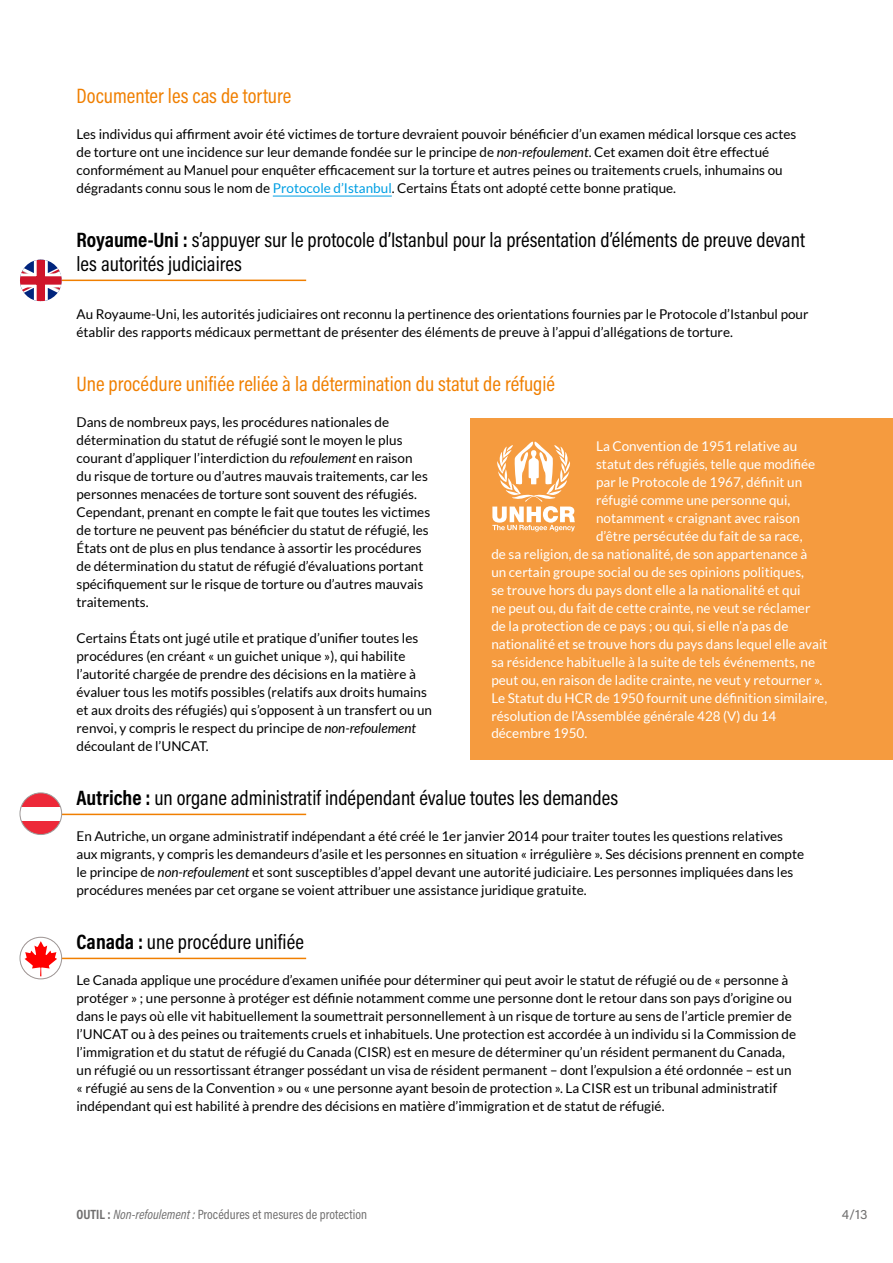
<style>
.page{position:relative;width:893px;height:1263px;background:#fff}
.page>*{position:absolute;margin:0;border:0;box-sizing:border-box;transform-origin:0 0}
.t1{font:21px/24px "Acumin Pro Cond";color:#000}
.t2{font:21px "Acumin Pro Cond";color:#f07f00}
.t3{font:13.5px/18px "Lato";color:#000}
.t4{font:13.5px "Lato";color:#fff}
.t5{font:13.5px "Acumin Pro Cond";color:#706f6f}
.t6{font:13.5px "Acumin Pro";color:#706f6f}
.s1{font-style:italic}
.s2{color:#009fe3}
.s3{font-weight:700}
</style>
<div class="page">
<hr style="left:273px;top:196px;width:119px;height:1px;background:#009fe3">
<hr style="left:47px;top:280px;width:259px;height:1px;background:#f07f00">
<hr style="left:47px;top:814px;width:259px;height:1px;background:#f07f00">
<hr style="left:47px;top:958px;width:259px;height:1px;background:#f07f00">
<svg style="left:21px;top:260px;width:40px;height:40px"></svg>
<div style="left:20px;top:273px;width:42px;height:14px;background:#fff"></div>
<svg style="left:34px;top:260px;width:14px;height:41px"></svg>
<div style="left:20px;top:276px;width:42px;height:9px;background:#cf142b"></div>
<div style="left:37px;top:260px;width:8px;height:41px;background:#cf142b"></div>
<div style="left:20px;top:793px;width:42px;height:41px;background:#ed2939;border-radius:21px"></div>
<div style="left:20px;top:807px;width:42px;height:14px;background:#fff"></div>
<div style="left:20px;top:793px;width:42px;height:42px;border:1px solid #9d9d9c;border-radius:50%"></div>
<svg style="left:20px;top:937px;width:42px;height:42px"></svg>
<svg style="left:25px;top:941px;width:32px;height:35px"></svg>
<div style="left:20px;top:937px;width:42px;height:42px;border:1px solid #9d9d9c;border-radius:50%"></div>
<div style="left:470px;top:418px;width:423px;height:342px;background:#f59b3f"></div>
<svg style="left:492px;top:442px;width:83px;height:89px"></svg>
<h1 class="t2" style="left:77px;top:82px;width:216px">Documenter les cas de torture</h1>
<p class="t3" style="left:77px;top:125px;width:721px">Les individus qui affirment avoir été victimes de torture devraient pouvoir bénéficier d’un examen médical lorsque ces actes de torture ont une incidence sur leur demande fondée sur le principe de <span class="s1">non-refoulement</span>. Cet examen doit être effectué conformément au Manuel pour enquêter efficacement sur la torture et autres peines ou traitements cruels, inhumains ou dégradants connu sous le nom de <span class="s2">Protocole d’Istanbul</span>. Certains États ont adopté cette bonne pratique.</p>
<h1 class="t1" style="left:77px;top:227px;width:730px"><span class="s3">Royaume-Uni :</span> s’appuyer sur le protocole d’Istanbul pour la présentation d’éléments de preuve devant les autorités judiciaires</h1>
<p class="t3" style="left:77px;top:305px;width:733px">Au Royaume-Uni, les autorités judiciaires ont reconnu la pertinence des orientations fournies par le Protocole d’Istanbul pour établir des rapports médicaux permettant de présenter des éléments de preuve à l’appui d’allégations de torture.</p>
<h1 class="t2" style="left:77px;top:370px;width:480px">Une procédure unifiée reliée à la détermination du statut de réfugié</h1>
<p class="t3" style="left:77px;top:413px;width:355px">Dans de nombreux pays, les procédures nationales de détermination du statut de réfugié sont le moyen le plus courant d’appliquer l’interdiction du <span class="s1">refoulement</span> en raison du risque de torture ou d’autres mauvais traitements, car les personnes menacées de torture sont souvent des réfugiés.<br>Cependant, prenant en compte le fait que toutes les victimes de torture ne peuvent pas bénéficier du statut de réfugié, les États ont de plus en plus tendance à assortir les procédures de détermination du statut de réfugié d’évaluations portant spécifiquement sur le risque de torture ou d’autres mauvais traitements.</p>
<p class="t3" style="left:77px;top:629px;width:357px">Certains États ont jugé utile et pratique d’unifier toutes les procédures (en créant « un guichet unique »), qui habilite l’autorité chargée de prendre des décisions en la matière à évaluer tous les motifs possibles (relatifs aux droits humains et aux droits des réfugiés) qui s’opposent à un transfert ou un renvoi, y compris le respect du principe de <span class="s1">non-refoulement </span>découlant de l’UNCAT.</p>
<h1 class="t1" style="left:77px;top:785px;width:543px"><span class="s3">Autriche :</span> un organe administratif indépendant évalue toutes les demandes</h1>
<p class="t3" style="left:77px;top:827px;width:729px">En Autriche, un organe administratif indépendant a été créé le 1er janvier 2014 pour traiter toutes les questions relatives aux migrants, y compris les demandeurs d’asile et les personnes en situation « irrégulière ». Ses décisions prennent en compte le principe de <span class="s1">non-refoulement</span> et sont susceptibles d’appel devant une autorité judiciaire. Les personnes impliquées dans les procédures menées par cet organe se voient attribuer une assistance juridique gratuite.</p>
<h1 class="t1" style="left:77px;top:929px;width:229px"><span class="s3">Canada :</span> une procédure unifiée</h1>
<p class="t3" style="left:77px;top:971px;width:721px">Le Canada applique une procédure d’examen unifiée pour déterminer qui peut avoir le statut de réfugié ou de « personne à protéger » ; une personne à protéger est définie notamment comme une personne dont le retour dans son pays d’origine ou dans le pays où elle vit habituellement la soumettrait personnellement à un risque de torture au sens de l’article premier de l’UNCAT ou à des peines ou traitements cruels et inhabituels. Une protection est accordée à un individu si la Commission de l’immigration et du statut de réfugié du Canada (CISR) est en mesure de déterminer qu’un résident permanent du Canada, un réfugié ou un ressortissant étranger possédant un visa de résident permanent – dont l’expulsion a été ordonnée – est un « réfugié au sens de la Convention » ou « une personne ayant besoin de protection ». La CISR est un tribunal administratif indépendant qui est habilité à prendre des décisions en matière d’immigration et de statut de réfugié.</p>
<p class="t4" style="left:596px;top:438px;width:203px">La Convention de 1951 relative au</p>
<p class="t4" style="left:596px;top:456px;width:221px">statut des réfugiés, telle que modifiée</p>
<p class="t4" style="left:596px;top:474px;width:208px">par le Protocole de 1967, définit un</p>
<p class="t4" style="left:596px;top:492px;width:196px">réfugié comme une personne qui,</p>
<p class="t4" style="left:596px;top:510px;width:206px">notamment « craignant avec raison</p>
<p class="t4" style="left:596px;top:528px;width:208px">d’être persécutée du fait de sa race,</p>
<p class="t4" style="left:491px;top:546px;width:318px">de sa religion, de sa nationalité, de son appartenance à</p>
<p class="t4" style="left:491px;top:564px;width:314px">un certain groupe social ou de ses opinions politiques,</p>
<p class="t4" style="left:491px;top:582px;width:311px">se trouve hors du pays dont elle a la nationalité et qui</p>
<p class="t4" style="left:491px;top:600px;width:321px">ne peut ou, du fait de cette crainte, ne veut se réclamer</p>
<p class="t4" style="left:491px;top:618px;width:299px">de la protection de ce pays ; ou qui, si elle n’a pas de</p>
<p class="t4" style="left:491px;top:636px;width:338px">nationalité et se trouve hors du pays dans lequel elle avait</p>
<p class="t4" style="left:491px;top:654px;width:325px">sa résidence habituelle à la suite de tels événements, ne</p>
<p class="t4" style="left:491px;top:672px;width:332px">peut ou, en raison de ladite crainte, ne veut y retourner ».</p>
<p class="t4" style="left:491px;top:690px;width:337px">Le Statut du HCR de 1950 fournit une définition similaire,</p>
<p class="t4" style="left:491px;top:708px;width:287px">résolution de l’Assemblée générale 428 (V) du 14</p>
<p class="t4" style="left:491px;top:726px;width:97px">décembre 1950.</p>
<p class="t5" style="left:77px;top:1206px;width:292px"><span class="s3">OUTIL :</span> <span class="s1">Non-refoulement :</span> Procédures et mesures de protection</p>
<p class="t6" style="left:842px;top:1205px;width:27px">4/13</p>
</div>
